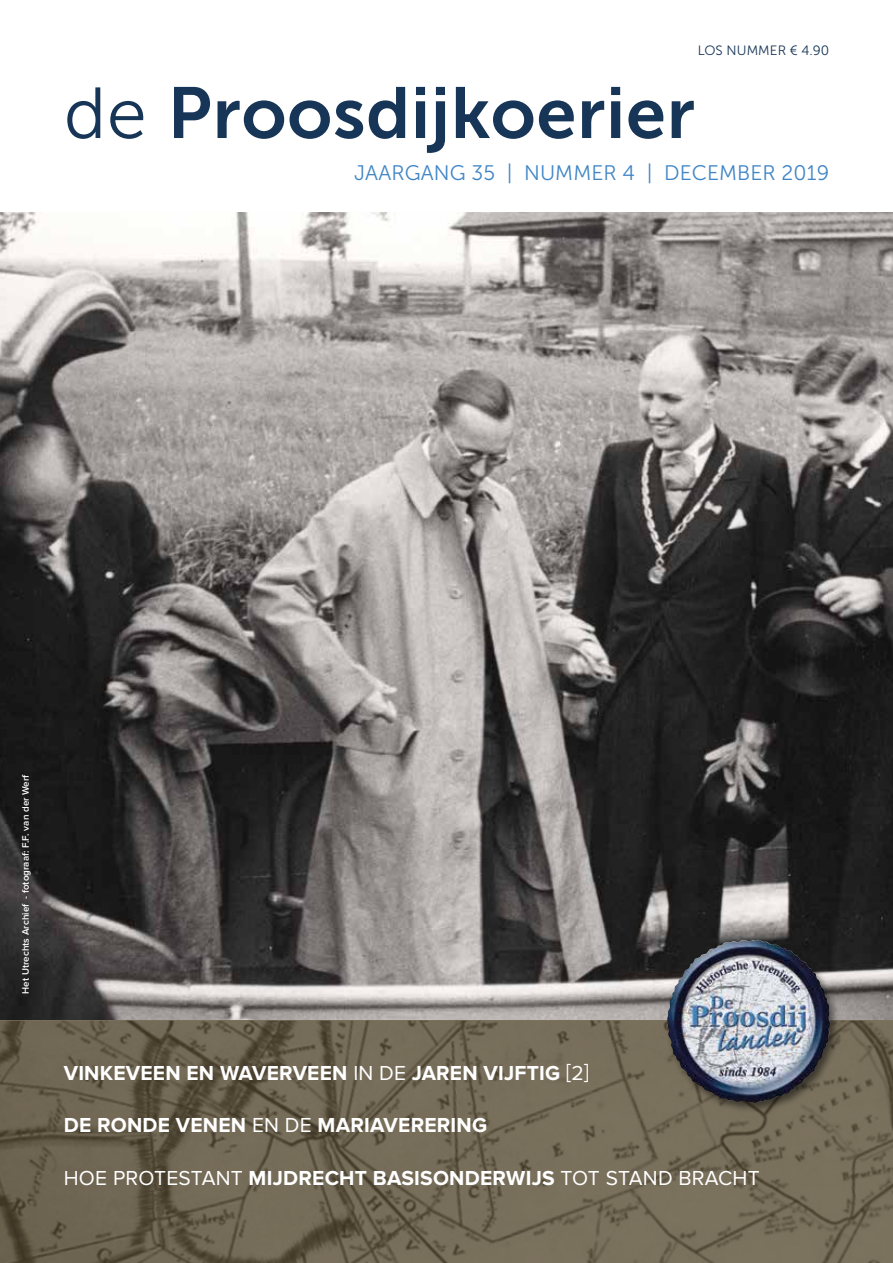
<style>
.page{position:relative;width:893px;height:1263px;background:#fff}
.page>*{position:absolute;margin:0;border:0;box-sizing:border-box;transform-origin:0 0}
.t1{font:72px "Museo Sans 700";letter-spacing:.01em;color:#173557}
.t2{font:700 21px "Proxima Nova";letter-spacing:.01em;color:#fff}
.t3{font:21px "Proxima Nova";letter-spacing:.01em;color:#fff}
.t4{font:21px "Museo Sans 300";letter-spacing:.005em;color:#4085c6}
.t5{font:13.5px "Museo Sans 300";letter-spacing:.005em;color:#173557}
.t6{font:600 9.75px "Proxima Nova";letter-spacing:.005em;color:#fff}
.s1{font-family:"Museo Sans 300"}
.s2{font-weight:400}
.s3{font-weight:700}
</style>
<div class="page">
<img style="left:0;top:213px;width:893px;height:807px">
<img style="left:0;top:1020px;width:893px;height:243px">
<div style="left:665px;top:937px;width:176px;height:177px;background:#000;opacity:.5"></div>
<img style="left:667px;top:940px;width:164px;height:163px">
<p class="t5" style="left:698px;top:43px;width:133px">LOS NUMMER € 4.90</p>
<h1 class="t1" style="left:64px;top:73px;width:633px"><span class="s1">de</span> Proosdijkoerier</h1>
<p class="t4" style="left:354px;top:161px;width:476px">JAARGANG 35 | NUMMER 4 | DECEMBER 2019</p>
<p class="t6" style="left:20px;top:994px;width:221px;rotate:-90deg">Het Utrechts Archief - fotograaf: F.F. van der Werf</p>
<p class="t2" style="left:64px;top:1060px;width:527px">VINKEVEEN EN WAVERVEEN <span class="s2">IN DE</span> JAREN VIJFTIG <span class="s2">[2]</span></p>
<p class="t2" style="left:64px;top:1113px;width:425px">DE RONDE VENEN <span class="s2">EN DE</span> MARIAVERERING</p>
<p class="t3" style="left:64px;top:1166px;width:697px">HOE PROTESTANT <span class="s3">MIJDRECHT BASISONDERWIJS</span> TOT STAND BRACHT</p>
</div>
